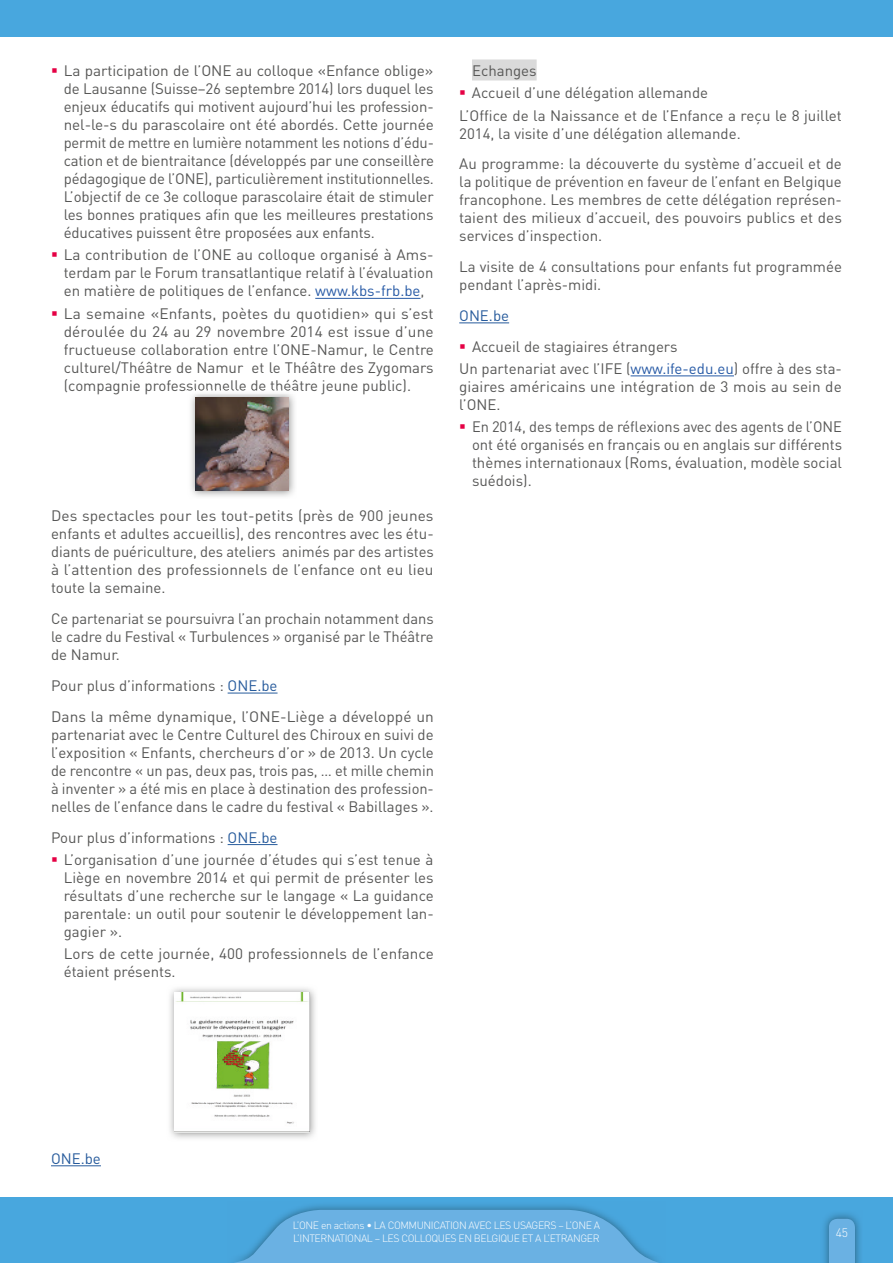
<style>
.page{position:relative;width:893px;height:1263px;background:#fff}
.page>*{position:absolute;margin:0;border:0;box-sizing:border-box;transform-origin:0 0}
.t1{font:15px/18px "DIN";color:#575756;text-align:justify}
.t2{font:15px "DIN";color:#275b9c}
.t3{font:300 12.15px "DIN";color:#fff}
.t4{font:300 10.5px/12.6px "DIN";letter-spacing:-.04em;color:#fff}
.s1{color:#e50044}
.s2{color:#275aa6}
.s3{color:#275b9c}
</style>
<div class="page">
<div style="left:0;top:0;width:893px;height:36px;background:#48a7de"></div>
<div style="left:0;top:1197px;width:893px;height:66px;background:#48a7de"></div>
<svg style="left:233px;top:1210px;width:427px;height:53px;background:#63aee0"></svg>
<img style="left:824px;top:1213px;width:36px;height:50px">
<svg style="left:829px;top:1219px;width:26px;height:44px"></svg>
<hr style="left:315px;top:298px;width:105px;height:1px;background:#275aa6">
<hr style="left:228px;top:693px;width:50px;height:1px;background:#275b9c">
<hr style="left:228px;top:844px;width:50px;height:1px;background:#275b9c">
<hr style="left:51px;top:1165px;width:50px;height:1px;background:#275b9c">
<img style="left:191px;top:394px;width:104px;height:103px">
<img style="left:188px;top:390px;width:109px;height:1px">
<img style="left:196px;top:398px;width:93px;height:93px">
<img style="left:170px;top:988px;width:145px;height:151px">
<img style="left:175px;top:993px;width:135px;height:140px">
<div style="left:472px;top:59px;width:65px;height:21px;background:#dadada"></div>
<hr style="left:459px;top:322px;width:50px;height:1px;background:#275b9c">
<hr style="left:631px;top:375px;width:103px;height:1px;background:#275aa6">
<p class="t1" style="left:64px;top:61px;width:372px;text-indent:-13px"><span class="s1">▪</span> La participation de l’ONE au colloque «Enfance oblige» de Lausanne (Suisse–26 septembre 2014) lors duquel les enjeux éducatifs qui motivent aujourd’hui les profession&shy;nel-le-s du parascolaire ont été abordés. Cette journée permit de mettre en lumière notamment les notions d’édu&shy;cation et de bientraitance (développés par une conseillère pédagogique de l’ONE), particulièrement institutionnelles.<br>L’objectif de ce 3e colloque parascolaire était de stimuler les bonnes pratiques afin que les meilleures prestations éducatives puissent être proposées aux enfants.</p>
<p class="t1" style="left:64px;top:246px;width:371px;text-indent:-13px"><span class="s1">▪</span> La contribution de l’ONE au colloque organisé à Ams&shy;terdam par le Forum transatlantique relatif à l’évaluation en matière de politiques de l’enfance. <span class="s2">www.kbs-frb.be</span>,</p>
<p class="t1" style="left:64px;top:304px;width:372px;text-indent:-13px"><span class="s1">▪</span> La semaine «Enfants, poètes du quotidien» qui s’est déroulée du 24 au 29 novembre 2014 est issue d’une fructueuse collaboration entre l’ONE-Namur, le Centre culturel/Théâtre de Namur et le Théâtre des Zygomars (compagnie professionnelle de théâtre jeune public).</p>
<p class="t1" style="left:51px;top:507px;width:384px">Des spectacles pour les tout-petits (près de 900 jeunes enfants et adultes accueillis), des rencontres avec les étu&shy;diants de puériculture, des ateliers animés par des artistes à l’attention des professionnels de l’enfance ont eu lieu toute la semaine.</p>
<p class="t1" style="left:51px;top:609px;width:384px">Ce partenariat se poursuivra l’an prochain notamment dans le cadre du Festival « Turbulences » organisé par le Théâtre de Namur.</p>
<p class="t1" style="left:51px;top:670px;width:384px;line-height:30.8px">Pour plus d’informations : <span class="s3">ONE.be<br></span>Dans la même dynamique, l’ONE-Liège a développé un</p>
<p class="t1" style="left:51px;top:725px;width:384px">partenariat avec le Centre Culturel des Chiroux en suivi de l’exposition « Enfants, chercheurs d’or » de 2013. Un cycle de rencontre « un pas, deux pas, trois pas, … et mille chemin à inventer » a été mis en place à destination des profession&shy;nelles de l’enfance dans le cadre du festival « Babillages ».</p>
<p class="t1" style="left:51px;top:828px;width:228px">Pour plus d’informations : <span class="s3">ONE.be</span></p>
<p class="t1" style="left:64px;top:850px;width:371px;text-indent:-13px"><span class="s1">▪</span> L’organisation d’une journée d’études qui s’est tenue à Liège en novembre 2014 et qui permit de présenter les résultats d’une recherche sur le langage « La guidance parentale: un outil pour soutenir le développement lan&shy;gagier ».</p>
<p class="t1" style="left:64px;top:944px;width:372px">Lors de cette journée, 400 professionnels de l’enfance étaient présents.</p>
<p class="t1" style="left:472px;top:61px;width:66px">Echanges</p>
<p class="t1" style="left:459px;top:81px;width:384px;line-height:22.2px"><span class="s1">▪</span> Accueil d’une délégation allemande<br>L’Office de la Naissance et de l’Enfance a reçu le 8 juillet</p>
<p class="t1" style="left:459px;top:117px;width:384px;line-height:30.8px">2014, la visite d’une délégation allemande.<br>Au programme: la découverte du système d’accueil et de</p>
<p class="t1" style="left:459px;top:173px;width:384px">la politique de prévention en faveur de l’enfant en Belgique francophone. Les membres de cette délégation représen&shy;taient des milieux d’accueil, des pouvoirs publics et des services d’inspection.</p>
<p class="t1" style="left:459px;top:257px;width:384px">La visite de 4 consultations pour enfants fut programmée pendant l’après-midi.</p>
<p class="t2" style="left:459px;top:306px;width:51px">ONE.be</p>
<p class="t1" style="left:459px;top:335px;width:384px;line-height:22.2px"><span class="s1">▪</span> Accueil de stagiaires étrangers<br>Un partenariat avec l’IFE (<span class="s2">www.ife-edu.eu</span>) offre à des sta-</p>
<p class="t1" style="left:459px;top:377px;width:384px">giaires américains une intégration de 3 mois au sein de l’ONE.</p>
<p class="t1" style="left:472px;top:417px;width:372px;text-indent:-13px"><span class="s1">▪</span> En 2014, des temps de réflexions avec des agents de l’ONE ont été organisés en français ou en anglais sur différents thèmes internationaux (Roms, évaluation, modèle social suédois).</p>
<p class="t2" style="left:51px;top:1149px;width:51px">ONE.be</p>
<p class="t4" style="left:293px;top:1219px;width:309px">L’ONE en actions • LA COMMUNICATION AVEC LES USAGERS – L’ONE A<br>L’INTERNATIONAL – LES COLLOQUES EN BELGIQUE ET A L’ETRANGER</p>
<p class="t3" style="left:836px;top:1225px;width:14px">45</p>
</div>
